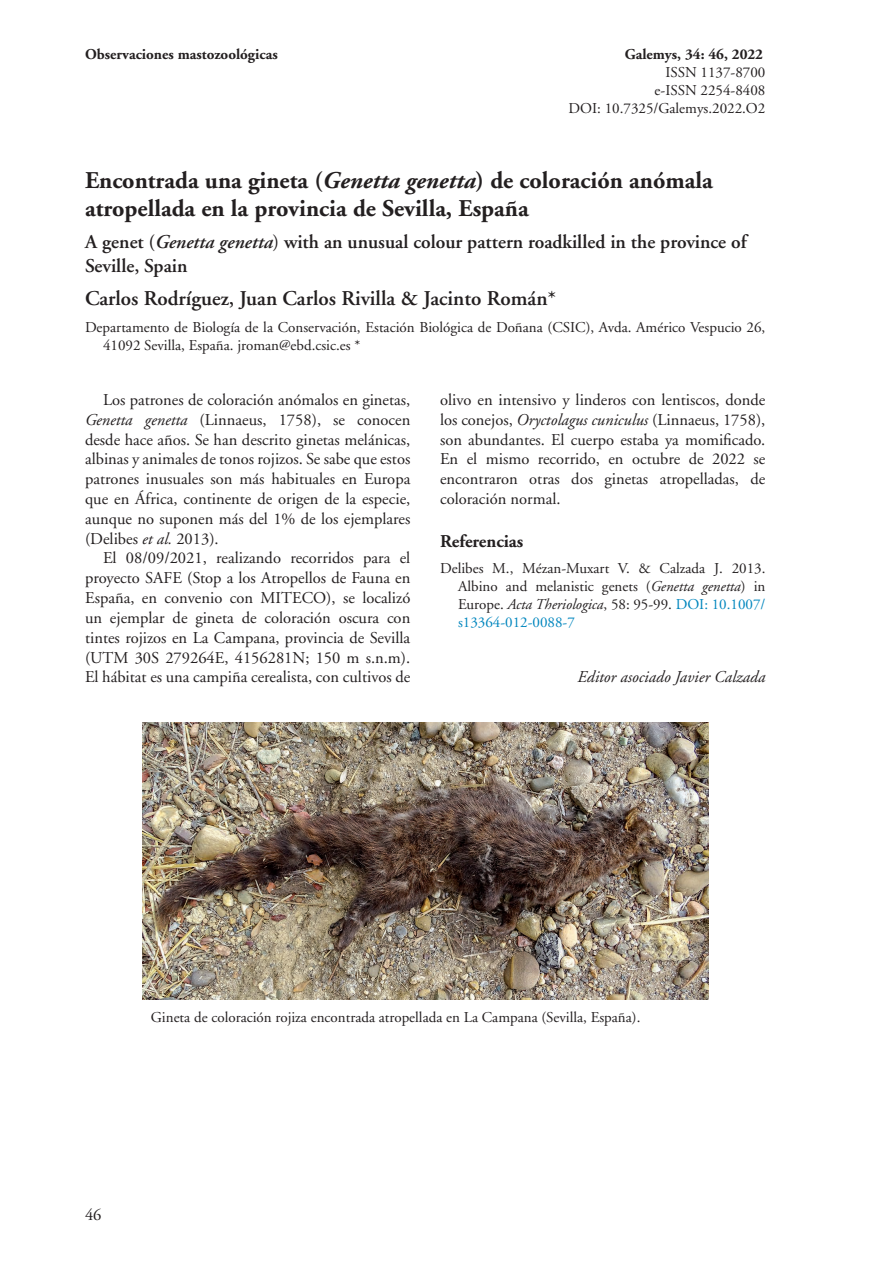
<style>
.page{position:relative;width:893px;height:1263px;background:#fff}
.page>*{position:absolute;margin:0;border:0;box-sizing:border-box;transform-origin:0 0}
.t1{font:700 24px/28.8px "Adobe Garamond";color:#231f20}
.t2{font:600 21px "Adobe Garamond";color:#231f20}
.t3{font:600 19.5px/23.4px "Adobe Garamond";color:#231f20}
.t4{font:700 18px "Adobe Garamond";color:#231f20}
.t5{font:16.5px/19.8px "Adobe Garamond";color:#231f20;text-align:justify}
.t6{font:italic 16.5px "Adobe Garamond";color:#231f20}
.t7{font:15px/18px "Adobe Garamond";color:#231f20;text-align:right}
.t8{font:700 15px "Adobe Garamond";color:#231f20}
.s1{font-style:italic}
.s2{font-weight:400}
.s3{color:#0086be}
</style>
<div class="page">
<img style="left:142px;top:723px;width:566px;height:276px">
<p class="t8" style="left:85px;top:46px;width:194px">Observaciones mastozoológicas</p>
<p class="t8" style="left:625px;top:46px;width:140px">Galemys, 34: 46, 2022</p>
<p class="t7" style="left:569px;top:63px;width:198px">ISSN 1137-8700<br>e-ISSN 2254-8408<br>DOI: 10.7325/Galemys.2022.O2</p>
<h1 class="t1" style="left:85px;top:166px;width:629px">Encontrada una gineta (<span class="s1">Genetta genetta</span>) de coloración anómala atropellada en la provincia de Sevilla, España</h1>
<p class="t3" style="left:85px;top:231px;width:663px">A genet (<span class="s1">Genetta genetta</span><span class="s2">)</span> with an unusual colour pattern roadkilled in the province of<br>Seville, Spain</p>
<p class="t2" style="left:85px;top:287px;width:473px">Carlos Rodríguez, Juan Carlos Rivilla &amp; Jacinto Román*</p>
<p class="t7" style="left:103px;top:319px;width:664px;text-align:left;text-indent:-18px">Departamento de Biología de la Conservación, Estación Biológica de Doñana (CSIC), Avda. Américo Vespucio 26,<br>41092 Sevilla, España. jroman@ebd.csic.es *</p>
<p class="t5" style="left:85px;top:390px;width:327px;text-indent:18px">Los patrones de coloración anómalos en ginetas, <span class="s1">Genetta genetta</span> (Linnaeus, 1758), se conocen desde hace años. Se han descrito ginetas melánicas, albinas y animales de tonos rojizos. Se sabe que estos patrones inusuales son más habituales en Europa que en África, continente de origen de la especie, aunque no suponen más del 1% de los ejemplares (Delibes <span class="s1">et al.</span> 2013).</p>
<p class="t5" style="left:85px;top:549px;width:327px;text-indent:18px">El 08/09/2021, realizando recorridos para el proyecto SAFE (Stop a los Atropellos de Fauna en España, en convenio con MITECO), se localizó un ejemplar de gineta de coloración oscura con tintes rojizos en La Campana, provincia de Sevilla (UTM 30S 279264E, 4156281N; 150 m s.n.m).<br>El hábitat es una campiña cerealista, con cultivos de</p>
<p class="t5" style="left:440px;top:390px;width:327px">olivo en intensivo y linderos con lentiscos, donde los conejos, <span class="s1">Oryctolagus cuniculus</span> (Linnaeus, 1758), son abundantes. El cuerpo estaba ya momificado.<br>En el mismo recorrido, en octubre de 2022 se encontraron otras dos ginetas atropelladas, de coloración normal.</p>
<p class="t4" style="left:440px;top:531px;width:85px">Referencias</p>
<p class="t7" style="left:458px;top:560px;width:309px;text-align:justify;text-indent:-18px">Delibes M., Mézan-Muxart V. &amp; Calzada J. 2013.<br>Albino and melanistic genets (<span class="s1">Genetta genetta</span>) in Europe. <span class="s1">Acta Theriologica</span>, 58: 95-99. <span class="s3">DOI: 10.1007/ s13364-012-0088-7</span></p>
<p class="t6" style="left:578px;top:668px;width:189px">Editor asociado Javier Calzada</p>
<p class="t7" style="left:151px;top:1009px;width:491px">Gineta de coloración rojiza encontrada atropellada en La Campana (Sevilla, España).</p>
<p class="t5" style="left:85px;top:1206px;width:18px">46</p>
</div>
